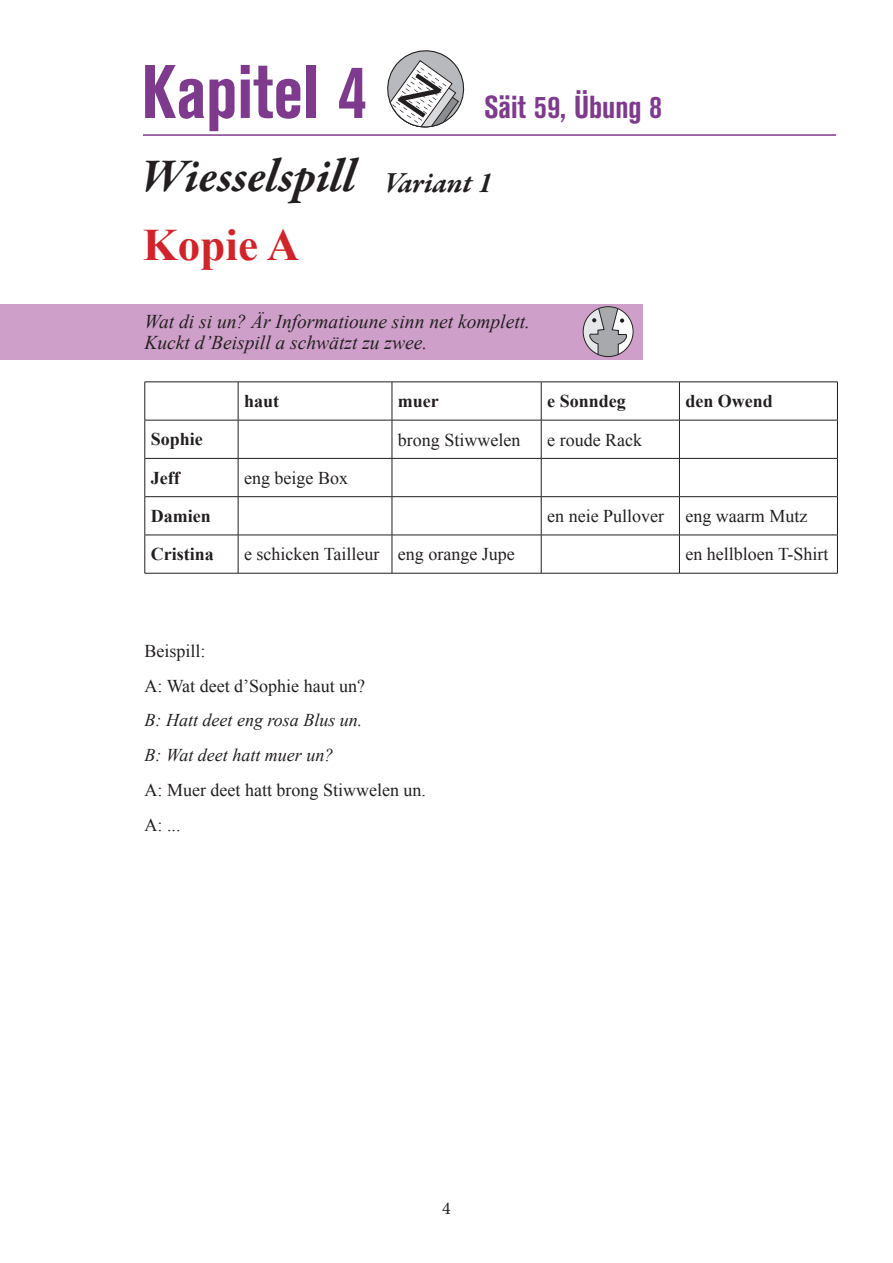
<style>
.page{position:relative;width:893px;height:1263px;background:#fff}
.page>*{position:absolute;margin:0;border:0;box-sizing:border-box;transform-origin:0 0}
.t1{font:700 condensed 75px "Akzidenz Grotesk BE";color:#7e3a8c}
.t2{font:italic 700 48px "Garamond Premr Pro";letter-spacing:-.005em;color:#231f20}
.t3{font:700 45px "Times New Roman";color:#d1232a}
.t4{font:700 condensed 31.5px "Akzidenz Grotesk BE";color:#7e3a8c}
.t5{font:italic 700 29.85px "Garamond Premr Pro";color:#231f20}
.t6{font:italic 19.5px/21.5px "Times New Roman";color:#231f20}
.t7{font:18px "Times New Roman";color:#231f20}
.t8{font:700 18px "Times New Roman";color:#231f20}
.t9{font:italic 18px "Times New Roman";color:#231f20}
.t10{font:18px "Minion Pro";color:#231f20}
</style>
<div class="page">
<svg style="left:387px;top:50px;width:78px;height:78px"></svg>
<hr style="left:143px;top:134px;width:693px;height:2px;background:#7e3a8c">
<div style="left:0;top:304px;width:642px;height:55px;background:#cea0c9"></div>
<svg style="left:582px;top:306px;width:52px;height:51px"></svg>
<hr style="left:145px;top:382px;width:93px;height:1px;background:#231f20">
<hr style="left:145px;top:382px;width:1px;height:38px;background:#231f20">
<hr style="left:238px;top:382px;width:154px;height:1px;background:#231f20">
<hr style="left:238px;top:382px;width:1px;height:38px;background:#231f20">
<hr style="left:392px;top:382px;width:149px;height:1px;background:#231f20">
<hr style="left:392px;top:382px;width:1px;height:38px;background:#231f20">
<hr style="left:541px;top:382px;width:138px;height:1px;background:#231f20">
<hr style="left:541px;top:382px;width:1px;height:38px;background:#231f20">
<hr style="left:679px;top:382px;width:159px;height:1px;background:#231f20">
<hr style="left:679px;top:382px;width:1px;height:38px;background:#231f20">
<hr style="left:837px;top:382px;width:1px;height:38px;background:#231f20">
<hr style="left:145px;top:420px;width:93px;height:1px;background:#231f20">
<hr style="left:145px;top:420px;width:1px;height:38px;background:#231f20">
<hr style="left:238px;top:420px;width:154px;height:1px;background:#231f20">
<hr style="left:238px;top:420px;width:1px;height:38px;background:#231f20">
<hr style="left:392px;top:420px;width:149px;height:1px;background:#231f20">
<hr style="left:392px;top:420px;width:1px;height:38px;background:#231f20">
<hr style="left:541px;top:420px;width:138px;height:1px;background:#231f20">
<hr style="left:541px;top:420px;width:1px;height:38px;background:#231f20">
<hr style="left:679px;top:420px;width:159px;height:1px;background:#231f20">
<hr style="left:679px;top:420px;width:1px;height:38px;background:#231f20">
<hr style="left:837px;top:420px;width:1px;height:38px;background:#231f20">
<hr style="left:145px;top:458px;width:93px;height:1px;background:#231f20">
<hr style="left:145px;top:459px;width:1px;height:37px;background:#231f20">
<hr style="left:238px;top:458px;width:154px;height:1px;background:#231f20">
<hr style="left:238px;top:459px;width:1px;height:37px;background:#231f20">
<hr style="left:392px;top:458px;width:149px;height:1px;background:#231f20">
<hr style="left:392px;top:459px;width:1px;height:37px;background:#231f20">
<hr style="left:541px;top:458px;width:138px;height:1px;background:#231f20">
<hr style="left:541px;top:459px;width:1px;height:37px;background:#231f20">
<hr style="left:679px;top:458px;width:159px;height:1px;background:#231f20">
<hr style="left:679px;top:459px;width:1px;height:37px;background:#231f20">
<hr style="left:837px;top:459px;width:1px;height:37px;background:#231f20">
<hr style="left:145px;top:496px;width:93px;height:1px;background:#231f20">
<hr style="left:145px;top:497px;width:1px;height:38px;background:#231f20">
<hr style="left:238px;top:496px;width:154px;height:1px;background:#231f20">
<hr style="left:238px;top:497px;width:1px;height:38px;background:#231f20">
<hr style="left:392px;top:496px;width:149px;height:1px;background:#231f20">
<hr style="left:392px;top:497px;width:1px;height:38px;background:#231f20">
<hr style="left:541px;top:496px;width:138px;height:1px;background:#231f20">
<hr style="left:541px;top:497px;width:1px;height:38px;background:#231f20">
<hr style="left:679px;top:496px;width:159px;height:1px;background:#231f20">
<hr style="left:679px;top:497px;width:1px;height:38px;background:#231f20">
<hr style="left:837px;top:497px;width:1px;height:38px;background:#231f20">
<hr style="left:145px;top:535px;width:93px;height:1px;background:#231f20">
<hr style="left:145px;top:535px;width:1px;height:38px;background:#231f20">
<hr style="left:238px;top:535px;width:154px;height:1px;background:#231f20">
<hr style="left:238px;top:535px;width:1px;height:38px;background:#231f20">
<hr style="left:392px;top:535px;width:149px;height:1px;background:#231f20">
<hr style="left:392px;top:535px;width:1px;height:38px;background:#231f20">
<hr style="left:541px;top:535px;width:138px;height:1px;background:#231f20">
<hr style="left:541px;top:535px;width:1px;height:38px;background:#231f20">
<hr style="left:679px;top:535px;width:159px;height:1px;background:#231f20">
<hr style="left:679px;top:535px;width:1px;height:38px;background:#231f20">
<hr style="left:837px;top:535px;width:1px;height:38px;background:#231f20">
<hr style="left:145px;top:573px;width:93px;height:1px;background:#231f20">
<hr style="left:238px;top:573px;width:154px;height:1px;background:#231f20">
<hr style="left:392px;top:573px;width:149px;height:1px;background:#231f20">
<hr style="left:541px;top:573px;width:138px;height:1px;background:#231f20">
<hr style="left:679px;top:573px;width:159px;height:1px;background:#231f20">
<p class="t1" style="left:141px;top:49px;width:227px">Kapitel 4</p>
<p class="t2" style="left:141px;top:147px;width:215px">Wiesselspill</p>
<p class="t3" style="left:143px;top:214px;width:158px">Kopie A</p>
<p class="t4" style="left:484px;top:89px;width:179px">Säit 59, Übung 8</p>
<p class="t5" style="left:385px;top:164px;width:109px">Variant 1</p>
<p class="t6" style="left:145px;top:310px;width:387px">Wat di si un? Är Informatioune sinn net komplett.<br>Kuckt d’Beispill a schwätzt zu zwee.</p>
<p class="t8" style="left:244px;top:389px;width:37px">haut</p>
<p class="t8" style="left:398px;top:389px;width:42px">muer</p>
<p class="t8" style="left:547px;top:389px;width:80px">e Sonndeg</p>
<p class="t8" style="left:685px;top:389px;width:89px">den Owend</p>
<p class="t8" style="left:151px;top:427px;width:54px">Sophie</p>
<p class="t7" style="left:398px;top:427px;width:124px">brong Stiwwelen</p>
<p class="t7" style="left:547px;top:427px;width:96px">e roude Rack</p>
<p class="t8" style="left:151px;top:465px;width:30px">Jeff</p>
<p class="t7" style="left:244px;top:466px;width:105px">eng beige Box</p>
<p class="t8" style="left:151px;top:503px;width:61px">Damien</p>
<p class="t7" style="left:547px;top:504px;width:118px">en neie Pullover</p>
<p class="t7" style="left:685px;top:504px;width:123px">eng waarm Mutz</p>
<p class="t8" style="left:151px;top:542px;width:64px">Cristina</p>
<p class="t7" style="left:244px;top:542px;width:137px">e schicken Tailleur</p>
<p class="t7" style="left:398px;top:542px;width:118px">eng orange Jupe</p>
<p class="t7" style="left:685px;top:542px;width:144px">en hellbloen T-Shirt</p>
<p class="t7" style="left:145px;top:639px;width:63px">Beispill:</p>
<p class="t7" style="left:145px;top:673px;width:222px">A: Wat deet d’Sophie haut un?</p>
<p class="t9" style="left:145px;top:708px;width:219px">B: Hatt deet eng rosa Blus un.</p>
<p class="t9" style="left:145px;top:743px;width:190px">B: Wat deet hatt muer un?</p>
<p class="t7" style="left:145px;top:778px;width:283px">A: Muer deet hatt brong Stiwwelen un.</p>
<p class="t7" style="left:145px;top:812px;width:37px">A: ...</p>
<p class="t10" style="left:442px;top:1196px;width:10px">4</p>
</div>
